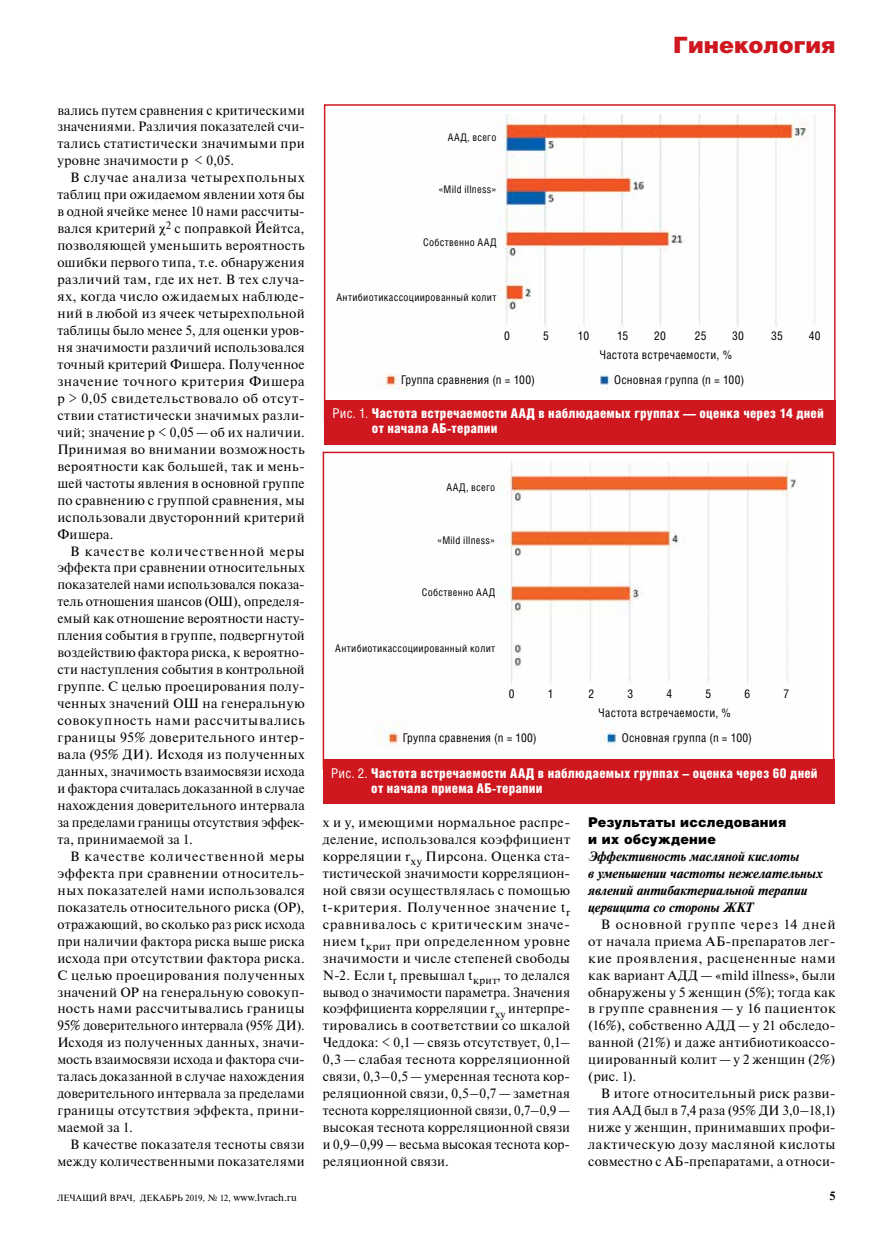
<style>
.page{position:relative;width:893px;height:1234px;background:#fff}
.page>*{position:absolute;margin:0;border:0;box-sizing:border-box;transform-origin:0 0}
.t1{font:900 22.5px "Helios C Bl";color:#ce171e}
.t2{font:13.5px/17px "Newton";letter-spacing:.02em;color:#000;text-align:justify}
.t3{font:900 condensed 13.5px/15px "Helios C Cn Bl";letter-spacing:.015em;color:#fff}
.t4{font:italic 700 13.5px/17px "Newton";letter-spacing:-.005em;color:#000}
.t5{font:900 13.5px/17px "Helios C Bl";letter-spacing:.015em;color:#000;scale:.95 1}
.t6{font:condensed 12px "Helios C Cn";letter-spacing:.025em;color:#000}
.t7{font:700 12px "Newton";color:#000}
.t8{font:condensed 10.5px "Helios C Cn";letter-spacing:.03em;color:#000}
.t9{font:9px "Newton";color:#000}
.s1{font-family:"Helios C Cn";font-weight:400}
.s2{font-size:10.5px}
</style>
<div class="page">
<img style="left:378px;top:461px;width:420px;height:288px">
<div style="left:323px;top:451px;width:511px;height:318px;border:2px solid #ce171e"></div>
<div style="left:323px;top:759px;width:511px;height:44px;background:#ce171e"></div>
<img style="left:378px;top:114px;width:437px;height:275px">
<div style="left:324px;top:104px;width:512px;height:318px;border:2px solid #ce171e"></div>
<div style="left:324px;top:400px;width:512px;height:44px;background:#ce171e"></div>
<h1 class="t1" style="left:673px;top:31px;width:164px">Гинекология</h1>
<p class="t2" style="left:57px;top:101px;width:249px">вались путем сравнения с критическими значениями. Различия показателей счи&shy;тались статистически значимыми при уровне значимости p &lt; 0,05.</p>
<p class="t2" style="left:57px;top:169px;width:249px;text-indent:13px">В случае анализа четырехпольных таблиц при ожидаемом явлении хотя бы в одной ячейке менее 10 нами рассчиты&shy;вался критерий χ<sup>2</sup> с поправкой Йейтса, позволяющей уменьшить вероятность ошибки первого типа, т.е. обнаружения различий там, где их нет. В тех случа&shy;ях, когда число ожидаемых наблюде&shy;ний в любой из ячеек четырехпольной таблицы было менее 5, для оценки уров&shy;ня значимости различий использовался точный критерий Фишера. Полученное значение точного критерия Фишера p &gt; 0,05 свидетельствовало об отсут&shy;ствии статистически значимых разли&shy;чий; значение p &lt; 0,05 — об их наличии.<br>Принимая во внимании возможность вероятности как большей, так и мень&shy;шей частоты явления в основной группе по сравнению с группой сравнения, мы использовали двусторонний критерий Фишера.</p>
<p class="t2" style="left:57px;top:542px;width:249px;text-indent:13px">В качестве количественной меры эффекта при сравнении относительных показателей нами использовался показа&shy;тель отношения шансов (ОШ), определя&shy;емый как отношение вероятности насту&shy;пления события в группе, подвергнутой воздействию фактора риска, к вероятно&shy;сти наступления события в контрольной группе. С целью проецирования полу&shy;ченных значений ОШ на генеральную совокупность нами рассчитывались границы 95% доверительного интер&shy;вала (95% ДИ). Исходя из полученных данных, значимость взаимосвязи исхода и фактора считалась доказанной в случае нахождения доверительного интервала за пределами границы отсутствия эффек&shy;та, принимаемой за 1.</p>
<p class="t2" style="left:57px;top:847px;width:249px;text-indent:13px">В качестве количественной меры эффекта при сравнении относитель&shy;ных показателей нами использовался показатель относительного риска (ОР), отражающий, во сколько раз риск исхода при наличии фактора риска выше риска исхода при отсутствии фактора риска.<br>С целью проецирования полученных значений ОР на генеральную совокуп&shy;ность нами рассчитывались границы 95% доверительного интервала (95% ДИ).<br>Исходя из полученных данных, значи&shy;мость взаимосвязи исхода и фактора счи&shy;талась доказанной в случае нахождения доверительного интервала за пределами границы отсутствия эффекта, прини&shy;маемой за 1.</p>
<p class="t2" style="left:57px;top:1135px;width:249px;text-align:right">В качестве показателя тесноты связи между количественными показателями</p>
<p class="t8" style="left:448px;top:131px;width:50px">ААД, всего</p>
<p class="t8" style="left:438px;top:183px;width:60px">«Mild illness»</p>
<p class="t8" style="left:423px;top:236px;width:75px">Собственно ААД</p>
<p class="t8" style="left:337px;top:291px;width:161px">Антибиотикассоциированный колит</p>
<p class="t6" style="left:504px;top:328px;width:7px">0</p>
<p class="t6" style="left:543px;top:328px;width:7px">5</p>
<p class="t6" style="left:578px;top:328px;width:13px">10</p>
<p class="t6" style="left:617px;top:328px;width:13px">15</p>
<p class="t6" style="left:654px;top:328px;width:13px">20</p>
<p class="t6" style="left:695px;top:328px;width:13px">25</p>
<p class="t6" style="left:732px;top:328px;width:13px">30</p>
<p class="t6" style="left:771px;top:328px;width:13px">35</p>
<p class="t6" style="left:809px;top:328px;width:13px">40</p>
<p class="t6" style="left:599px;top:347px;width:134px">Частота встречаемости, %</p>
<p class="t6" style="left:401px;top:372px;width:135px">Группа сравнения (n = 100)</p>
<p class="t6" style="left:614px;top:372px;width:132px">Основная группа (n = 100)</p>
<p class="t3" style="left:372px;top:405px;width:453px;text-indent:-40px"><span class="s1">Рис. 1.</span> Частота встречаемости ААД в наблюдаемых группах — оценка через 14 дней от начала АБ-терапии</p>
<p class="t8" style="left:447px;top:481px;width:50px">ААД, всего</p>
<p class="t8" style="left:437px;top:533px;width:60px">«Mild illness»</p>
<p class="t8" style="left:422px;top:586px;width:75px">Собственно ААД</p>
<p class="t8" style="left:335px;top:641px;width:161px">Антибиотикассоциированный колит</p>
<p class="t6" style="left:509px;top:686px;width:7px">0</p>
<p class="t6" style="left:548px;top:686px;width:7px">1</p>
<p class="t6" style="left:588px;top:686px;width:7px">2</p>
<p class="t6" style="left:627px;top:686px;width:7px">3</p>
<p class="t6" style="left:666px;top:686px;width:7px">4</p>
<p class="t6" style="left:705px;top:686px;width:7px">5</p>
<p class="t6" style="left:744px;top:686px;width:7px">6</p>
<p class="t6" style="left:783px;top:686px;width:7px">7</p>
<p class="t6" style="left:598px;top:705px;width:134px">Частота встречаемости, %</p>
<p class="t6" style="left:403px;top:730px;width:135px">Группа сравнения (n = 100)</p>
<p class="t6" style="left:622px;top:730px;width:132px">Основная группа (n = 100)</p>
<p class="t3" style="left:371px;top:765px;width:448px;text-indent:-40px"><span class="s1">Рис. 2.</span> Частота встречаемости ААД в наблюдаемых группах – оценка через 60 дней от начала приема АБ-терапии</p>
<p class="t2" style="left:323px;top:813px;width:249px">x и y, имеющими нормальное распре&shy;деление, использовался коэффициент корреляции r<sub>xy</sub> Пирсона. Оценка ста&shy;тистической значимости корреляцион&shy;ной связи осуществлялась с помощью t-критерия. Полученное значение t<sub>r </sub>сравнивалось с критическим значе&shy;нием t<sub>крит</sub> при определенном уровне значимости и числе степеней свободы N‑2. Если t<sub>r</sub> превышал t<sub>крит</sub>, то делался вывод о значимости параметра. Значения коэффициента корреляции r<sub>xy</sub> интерпре&shy;тировались в соответствии со шкалой Чеддока: &lt; 0,1 — связь отсутствует, 0,1– 0,3 — слабая теснота корреляционной связи, 0,3–0,5 — умеренная теснота кор&shy;реляционной связи, 0,5–0,7 — заметная теснота корреляционной связи, 0,7–0,9— высокая теснота корреляционной связи и 0,9–0,99—весьма высокая теснота кор&shy;реляционной связи.</p>
<p class="t5" style="left:588px;top:812px;width:210px">Результаты исследования и их обсуждение</p>
<p class="t4" style="left:588px;top:847px;width:236px">Эффективность масляной кислоты<br>в уменьшении частоты нежелательных явлений антибактериальной терапии цервицита со стороны ЖКТ</p>
<p class="t2" style="left:588px;top:914px;width:249px;text-indent:13px">В основной группе через 14 дней от начала приема АБ‑препаратов лег&shy;кие проявления, расцененные нами как вариант АДД — «mild illness», были обнаружены у 5 женщин (5%); тогда как в группе сравнения — у 16 пациенток (16%), собственно АДД — у 21 обследо&shy;ванной (21%) и даже антибиотикоассо&shy;циированный колит — у 2 женщин (2%) (рис. 1).</p>
<p class="t2" style="left:588px;top:1084px;width:249px;text-indent:13px">В итоге относительный риск разви&shy;тия ААД был в 7,4 раза (95% ДИ 3,0–18,1) ниже у женщин, принимавших профи&shy;лактическую дозу масляной кислоты совместно с АБ‑препаратами, а относи-</p>
<p class="t9" style="left:57px;top:1190px;width:241px">ЛЕЧАЩИЙ ВРАЧ, ДЕКАБРЬ 2019, № 12, <span class="s2">www.lvrach.ru</span></p>
<p class="t7" style="left:829px;top:1187px;width:8px">5</p>
</div>
